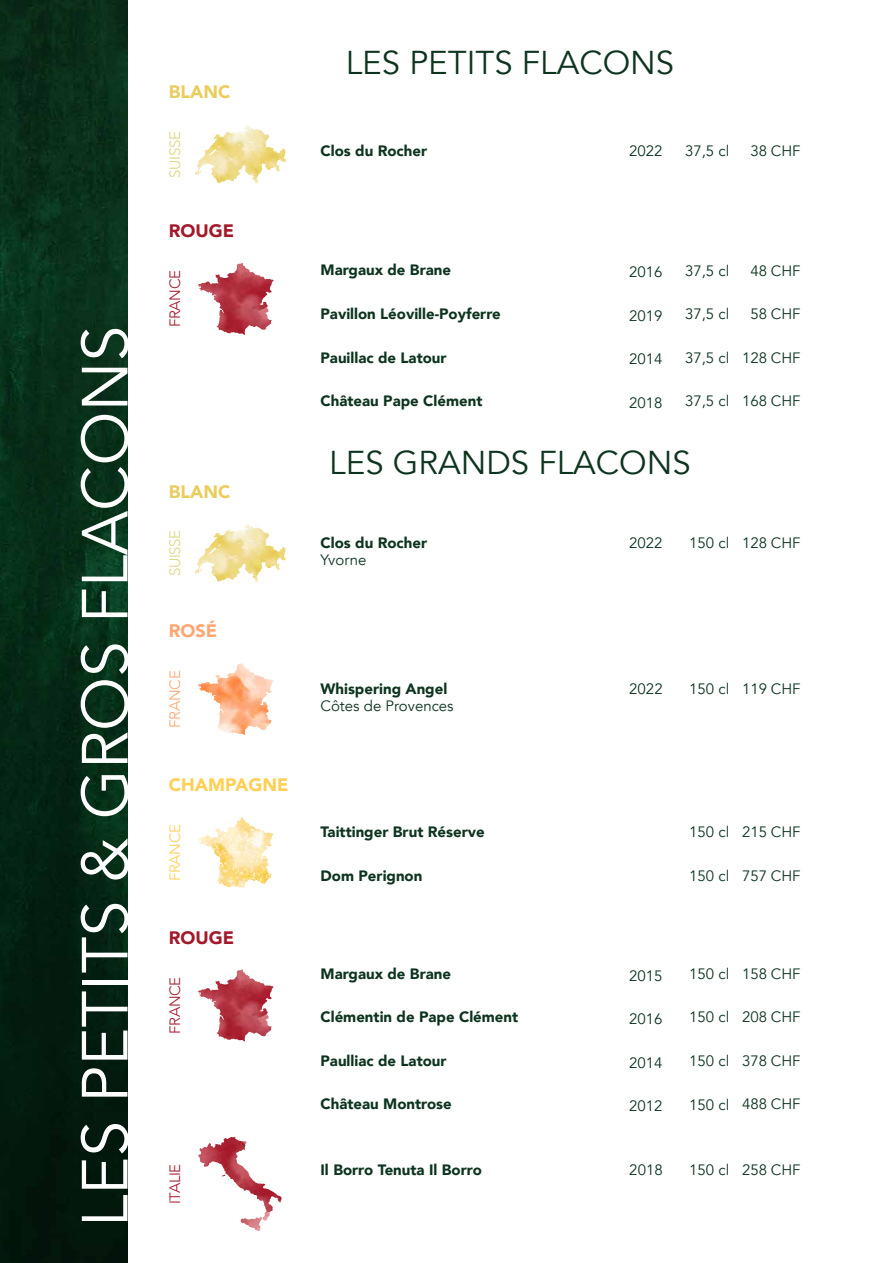
<style>
.page{position:relative;width:893px;height:1263px;background:#fff}
.page>*{position:absolute;margin:0;border:0;box-sizing:border-box;transform-origin:0 0}
.t1{font:64.5px "Avenir";color:#fff}
.t2{font:33px "Avenir";color:#0d341f}
.t3{font:900 18px "Avenir";color:#eacd5e}
.t4{font:900 18px "Avenir";color:#a3192a}
.t5{font:900 18px "Avenir";color:#ffd054}
.t6{font:900 18px "Avenir";color:#ffa672}
.t7{font:900 15px "Avenir";color:#0d341f}
.t8{font:15px "Avenir";color:#0d341f}
.t9{font:300 15px "Avenir";letter-spacing:-.02em;color:#a3192a}
.t10{font:300 15px "Avenir";letter-spacing:-.02em;color:#ddd579}
.t11{font:300 15px "Avenir";letter-spacing:-.02em;color:#ffa672}
.t12{font:300 15px "Avenir";letter-spacing:-.02em;color:#ffd054}
</style>
<div class="page">
<img style="left:0;top:0;width:128px;height:1263px">
<img style="left:225px;top:125px;width:23px;height:9px">
<img style="left:225px;top:524px;width:23px;height:8px">
<img style="left:198px;top:663px;width:76px;height:72px">
<img style="left:198px;top:817px;width:76px;height:72px">
<img style="left:198px;top:969px;width:76px;height:72px">
<img style="left:198px;top:263px;width:76px;height:72px">
<img style="left:198px;top:1137px;width:84px;height:94px">
<h1 class="t1" style="left:67px;top:1227px;width:903px;rotate:-90deg">LES PETITS &amp; GROS FLACONS</h1>
<p class="t3" style="left:169px;top:76px;width:63px">BLANC</p>
<p class="t10" style="left:166px;top:178px;width:48px;rotate:-90deg">SUISSE</p>
<p class="t4" style="left:169px;top:215px;width:67px">ROUGE</p>
<p class="t9" style="left:166px;top:327px;width:59px;rotate:-90deg">FRANCE</p>
<p class="t3" style="left:169px;top:476px;width:63px">BLANC</p>
<p class="t10" style="left:166px;top:576px;width:48px;rotate:-90deg">SUISSE</p>
<p class="t6" style="left:169px;top:615px;width:50px">ROSÉ</p>
<p class="t11" style="left:166px;top:728px;width:59px;rotate:-90deg">FRANCE</p>
<p class="t5" style="left:169px;top:769px;width:121px">CHAMPAGNE</p>
<p class="t12" style="left:166px;top:881px;width:59px;rotate:-90deg">FRANCE</p>
<p class="t4" style="left:169px;top:922px;width:67px">ROUGE</p>
<p class="t9" style="left:166px;top:1034px;width:59px;rotate:-90deg">FRANCE</p>
<p class="t9" style="left:166px;top:1204px;width:42px;rotate:-90deg">ITALIE</p>
<h2 class="t2" style="left:346px;top:43px;width:330px">LES PETITS FLACONS</h2>
<p class="t7" style="left:320px;top:138px;width:108px">Clos du Rocher</p>
<p class="t8" style="left:629px;top:142px;width:35px">2022</p>
<p class="t8" style="left:685px;top:142px;width:46px">37,5 cl</p>
<p class="t8" style="left:750px;top:142px;width:52px">38 CHF</p>
<p class="t7" style="left:320px;top:257px;width:132px">Margaux de Brane</p>
<p class="t7" style="left:320px;top:301px;width:182px">Pavillon Léoville-Poyferre</p>
<p class="t7" style="left:320px;top:344px;width:128px">Pauillac de Latour</p>
<p class="t7" style="left:320px;top:388px;width:163px">Château Pape Clément</p>
<p class="t8" style="left:629px;top:263px;width:35px">2016</p>
<p class="t8" style="left:629px;top:307px;width:35px">2019</p>
<p class="t8" style="left:629px;top:350px;width:35px">2014</p>
<p class="t8" style="left:629px;top:394px;width:35px">2018</p>
<p class="t8" style="left:685px;top:261px;width:46px">37,5 cl</p>
<p class="t8" style="left:685px;top:305px;width:46px">37,5 cl</p>
<p class="t8" style="left:685px;top:349px;width:46px">37,5 cl</p>
<p class="t8" style="left:685px;top:392px;width:46px">37,5 cl</p>
<p class="t8" style="left:750px;top:261px;width:52px">48 CHF</p>
<p class="t8" style="left:750px;top:305px;width:52px">58 CHF</p>
<p class="t8" style="left:742px;top:348px;width:60px">128 CHF</p>
<p class="t8" style="left:742px;top:392px;width:60px">168 CHF</p>
<h2 class="t2" style="left:329px;top:443px;width:363px">LES GRANDS FLACONS</h2>
<p class="t7" style="left:320px;top:530px;width:108px">Clos du Rocher</p>
<p class="t8" style="left:629px;top:534px;width:35px">2022</p>
<p class="t8" style="left:689px;top:534px;width:113px">150 cl 128 CHF</p>
<p class="t8" style="left:320px;top:551px;width:47px">Yvorne</p>
<p class="t7" style="left:321px;top:676px;width:128px">Whispering Angel</p>
<p class="t8" style="left:629px;top:680px;width:35px">2022</p>
<p class="t8" style="left:689px;top:680px;width:113px">150 cl 119 CHF</p>
<p class="t8" style="left:321px;top:697px;width:135px">Côtes de Provences</p>
<p class="t7" style="left:320px;top:819px;width:166px">Taittinger Brut Réserve</p>
<p class="t7" style="left:320px;top:863px;width:103px">Dom Perignon</p>
<p class="t7" style="left:320px;top:961px;width:132px">Margaux de Brane</p>
<p class="t7" style="left:320px;top:1004px;width:199px">Clémentin de Pape Clément</p>
<p class="t7" style="left:320px;top:1048px;width:128px">Paulliac de Latour</p>
<p class="t7" style="left:320px;top:1091px;width:133px">Château Montrose</p>
<p class="t8" style="left:689px;top:823px;width:42px">150 cl</p>
<p class="t8" style="left:689px;top:866px;width:42px">150 cl</p>
<p class="t8" style="left:742px;top:823px;width:60px">215 CHF</p>
<p class="t8" style="left:742px;top:866px;width:60px">757 CHF</p>
<p class="t8" style="left:629px;top:966px;width:35px">2015</p>
<p class="t8" style="left:629px;top:1010px;width:35px">2016</p>
<p class="t8" style="left:629px;top:1053px;width:35px">2014</p>
<p class="t8" style="left:629px;top:1097px;width:35px">2012</p>
<p class="t8" style="left:689px;top:965px;width:42px">150 cl</p>
<p class="t8" style="left:689px;top:1008px;width:42px">150 cl</p>
<p class="t8" style="left:689px;top:1052px;width:42px">150 cl</p>
<p class="t8" style="left:689px;top:1095px;width:42px">150 cl</p>
<p class="t8" style="left:742px;top:965px;width:60px">158 CHF</p>
<p class="t8" style="left:742px;top:1008px;width:60px">208 CHF</p>
<p class="t8" style="left:742px;top:1052px;width:60px">378 CHF</p>
<p class="t8" style="left:742px;top:1095px;width:60px">488 CHF</p>
<p class="t7" style="left:321px;top:1157px;width:163px">Il Borro Tenuta Il Borro</p>
<p class="t8" style="left:629px;top:1161px;width:35px">2018</p>
<p class="t8" style="left:689px;top:1161px;width:113px">150 cl 258 CHF</p>
</div>
